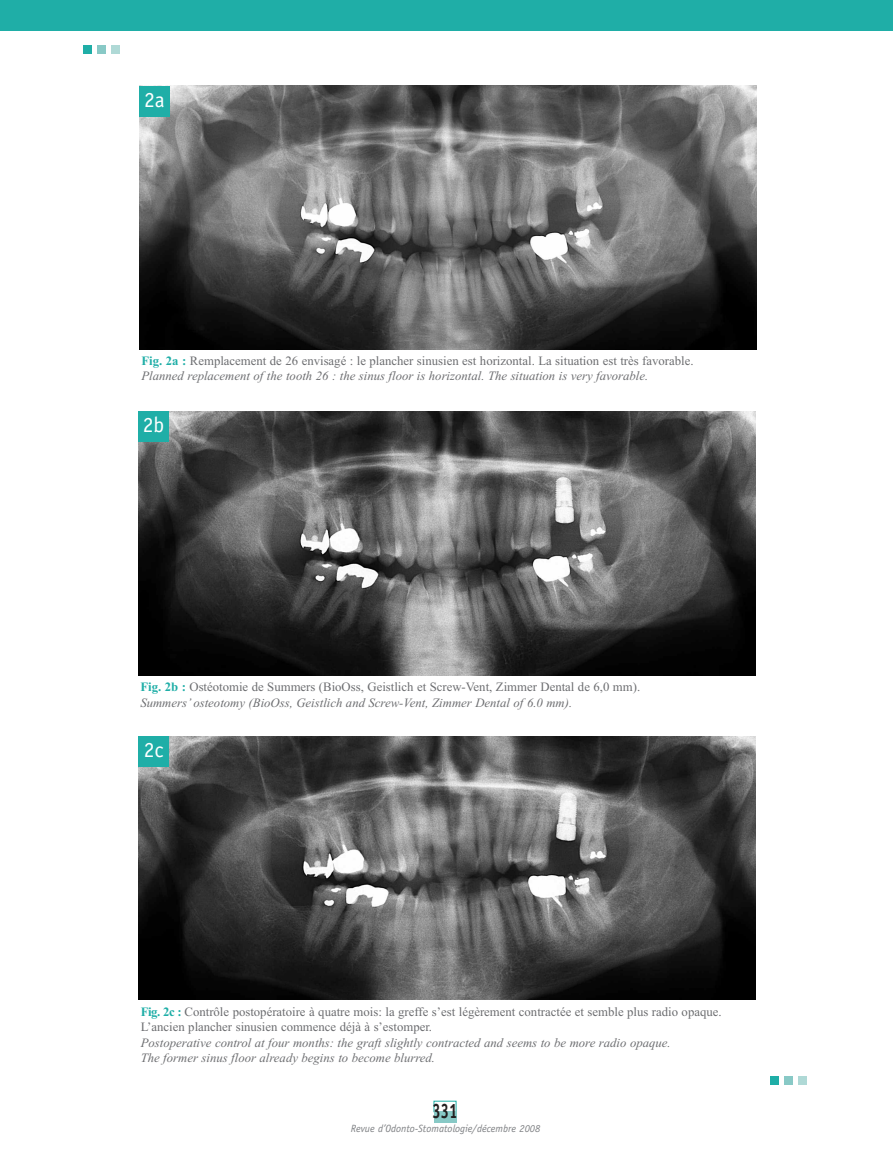
<style>
.page{position:relative;width:893px;height:1149px;background:#fff}
.page>*{position:absolute;margin:0;border:0;box-sizing:border-box;transform-origin:0 0}
.t1{font:21.45px "Officina Sans";color:#fff}
.t2{font:700 21px "Officina Sans";color:#231f20;scale:.72 1}
.t3{font:12.75px/15.3px "Times New Roman";color:#6c6d70}
.t4{font:italic 12.75px/15.3px "Times New Roman";color:#6c6d70}
.t5{font:italic 10.5px "Officina Sans";color:#808285}
.s1{font-weight:700;color:#1faea7}
.s2{font-style:italic}
</style>
<div class="page">
<div style="left:434px;top:1111px;width:22px;height:11px;background:#88c9c6"></div>
<div style="left:83px;top:45px;width:9px;height:9px;background:#1faea7"></div>
<div style="left:97px;top:45px;width:8px;height:9px;background:#88c9c6"></div>
<div style="left:111px;top:45px;width:8px;height:9px;background:#afd9d6"></div>
<div style="left:770px;top:1075px;width:9px;height:9px;background:#1faea7"></div>
<div style="left:784px;top:1075px;width:8px;height:9px;background:#88c9c6"></div>
<div style="left:798px;top:1075px;width:8px;height:9px;background:#afd9d6"></div>
<div style="left:0;top:0;width:893px;height:31px;background:#1faea7"></div>
<img style="left:139px;top:86px;width:617px;height:263px">
<div style="left:139px;top:86px;width:31px;height:30px;background:#1faea7"></div>
<img style="left:138px;top:411px;width:618px;height:263px">
<div style="left:138px;top:411px;width:31px;height:31px;background:#1faea7"></div>
<img style="left:138px;top:736px;width:618px;height:263px">
<div style="left:139px;top:736px;width:30px;height:30px;background:#1faea7"></div>
<h1 class="t1" style="left:144px;top:91px;width:22px">2a</h1>
<p class="t3" style="left:142px;top:352px;width:554px"><span class="s1">Fig. 2a :</span> Remplacement de 26 envisagé : le plancher sinusien est horizontal. La situation est très favorable.<br><span class="s2">Planned replacement of the tooth 26 : the sinus floor is horizontal. The situation is very favorable.</span></p>
<h1 class="t1" style="left:143px;top:416px;width:23px">2b</h1>
<p class="t3" style="left:140px;top:679px;width:501px"><span class="s1">Fig. 2b :</span> Ostéotomie de Summers (BioOss, Geistlich et Screw-Vent, Zimmer Dental de 6,0 mm).<br><span class="s2">Summers’ osteotomy (BioOss, Geistlich and Screw-Vent, Zimmer Dental of 6.0 mm).</span></p>
<h1 class="t1" style="left:144px;top:741px;width:21px">2c</h1>
<p class="t3" style="left:141px;top:1003px;width:582px"><span class="s1">Fig. 2c :</span> Contrôle postopératoire à quatre mois: la greffe s’est légèrement contractée et semble plus radio opaque.<br>L’ancien plancher sinusien commence déjà à s’estomper.</p>
<p class="t4" style="left:141px;top:1034px;width:532px">Postoperative control at four months: the graft slightly contracted and seems to be more radio opaque.<br>The former sinus floor already begins to become blurred.</p>
<h2 class="t2" style="left:433px;top:1102px;width:36px">331</h2>
<p class="t5" style="left:351px;top:1124px;width:191px">Revue d’Odonto-Stomatologie/décembre 2008</p>
</div>
